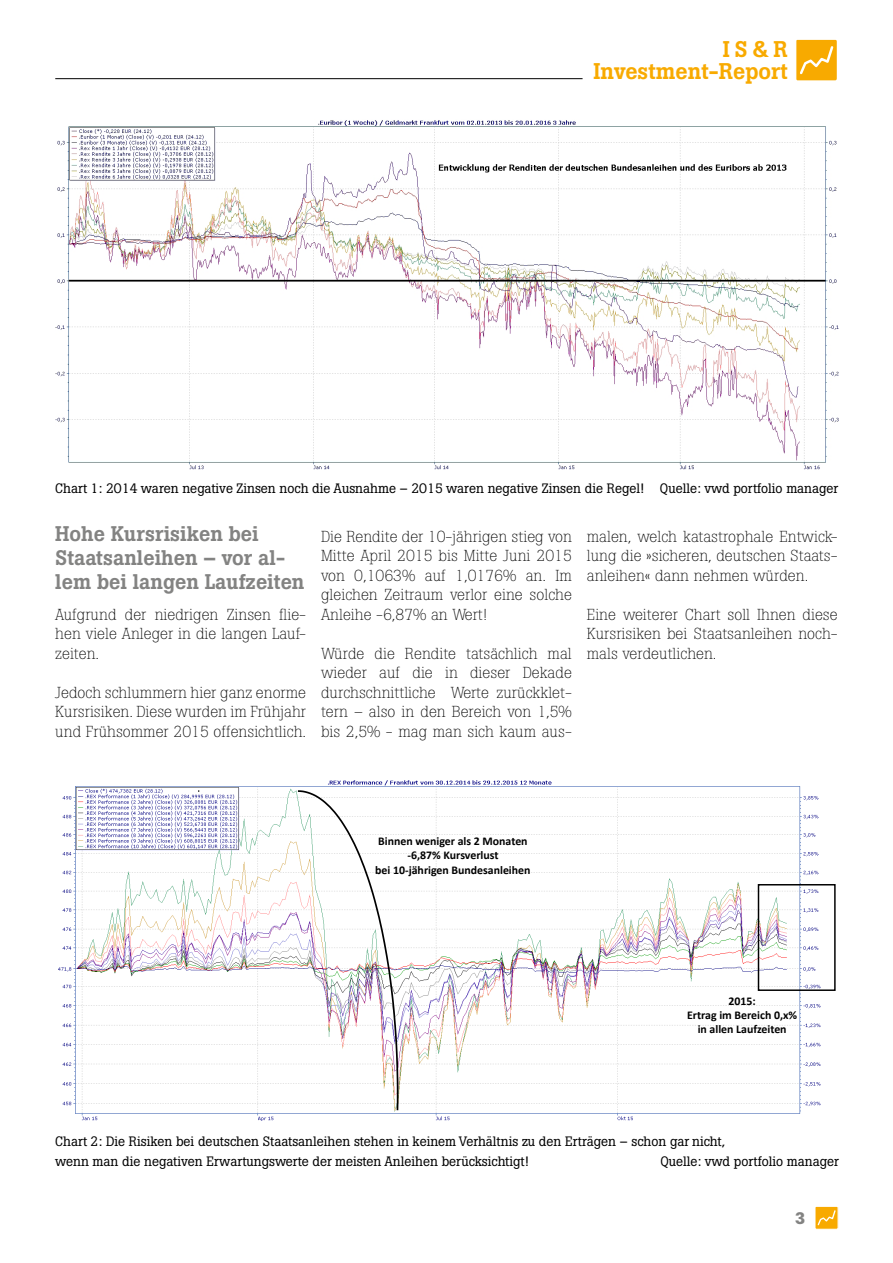
<style>
.page{position:relative;width:893px;height:1263px;background:#fff}
.page>*{position:absolute;margin:0;border:0;box-sizing:border-box;transform-origin:0 0}
.t1{font:500 22.5px/22.5px "Boton Std";color:#f8aa00;text-align:right}
.t2{font:500 21px/24px "Boton Std";color:#838382}
.t3{font:700 16.5px "Boton Std";color:#838382}
.t4{font:300 15.75px/19.5px "Boton Std";color:#000;text-align:justify}
.t5{font:13.5px/19.5px "Boton Std";color:#000}
.t6{font:700 11.85px/14.2px "Calibri";letter-spacing:-.005em;color:#000;text-align:center}
</style>
<div class="page">
<svg style="left:815px;top:1207px;width:22px;height:22px"></svg>
<hr style="left:55px;top:78px;width:528px;height:1px;background:#000">
<svg style="left:797px;top:41px;width:39px;height:39px;background:#f8b117"></svg>
<div style="left:795px;top:39px;width:43px;height:43px;border:1px solid #fff"></div>
<img style="left:55px;top:120px;width:783px;height:350px">
<img style="left:58px;top:780px;width:763px;height:341px">
<svg style="left:296px;top:789px;width:103px;height:323px"></svg>
<svg style="left:757px;top:883px;width:79px;height:109px"></svg>
<h1 class="t1" style="left:593px;top:38px;width:196px">IS&amp;R<br>Investment-Report</h1>
<p class="t5" style="left:55px;top:478px;width:785px">Chart 1: 2014 waren negative Zinsen noch die Ausnahme – 2015 waren negative Zinsen die Regel! Quelle: vwd portfolio manager</p>
<h2 class="t2" style="left:55px;top:522px;width:251px">Hohe Kursrisiken bei<br>Staatsanleihen – vor al&shy;lem bei langen Laufzeiten</h2>
<p class="t4" style="left:55px;top:604px;width:252px">Aufgrund der niedrigen Zinsen flie&shy;hen viele Anleger in die langen Lauf&shy;zeiten.</p>
<p class="t4" style="left:55px;top:682px;width:252px">Jedoch schlummern hier ganz enorme Kursrisiken. Diese wurden im Frühjahr und Frühsommer 2015 offensichtlich.</p>
<p class="t4" style="left:321px;top:526px;width:252px">Die Rendite der 10-jährigen stieg von Mitte April 2015 bis Mitte Juni 2015 von 0,1063% auf 1,0176% an. Im gleichen Zeitraum verlor eine solche Anleihe -6,87% an Wert!</p>
<p class="t4" style="left:321px;top:643px;width:252px">Würde die Rendite tatsächlich mal wieder auf die in dieser Dekade durchschnittliche Werte zurückklet&shy;tern – also in den Bereich von 1,5% bis 2,5% - mag man sich kaum aus-</p>
<p class="t4" style="left:587px;top:526px;width:252px">malen, welch katastrophale Entwick&shy;lung die »sicheren, deutschen Staats&shy;anleihen« dann nehmen würden.</p>
<p class="t4" style="left:587px;top:604px;width:252px">Eine weiterer Chart soll Ihnen diese Kursrisiken bei Staatsanleihen noch&shy;mals verdeutlichen.</p>
<p class="t6" style="left:375px;top:835px;width:157px">Binnen weniger als 2 Monaten -6,87% Kursverlust<br>bei 10-jährigen Bundesanleihen</p>
<p class="t6" style="left:687px;top:995px;width:112px">2015:<br>Ertrag im Bereich 0,x% in allen Laufzeiten</p>
<p class="t5" style="left:55px;top:1131px;width:671px">Chart 2: Die Risiken bei deutschen Staatsanleihen stehen in keinem Verhältnis zu den Erträgen – schon gar nicht, wenn man die negativen Erwartungswerte der meisten Anleihen berücksichtigt!</p>
<p class="t5" style="left:660px;top:1151px;width:180px">Quelle: vwd portfolio manager</p>
<p class="t3" style="left:795px;top:1208px;width:12px">3</p>
</div>
